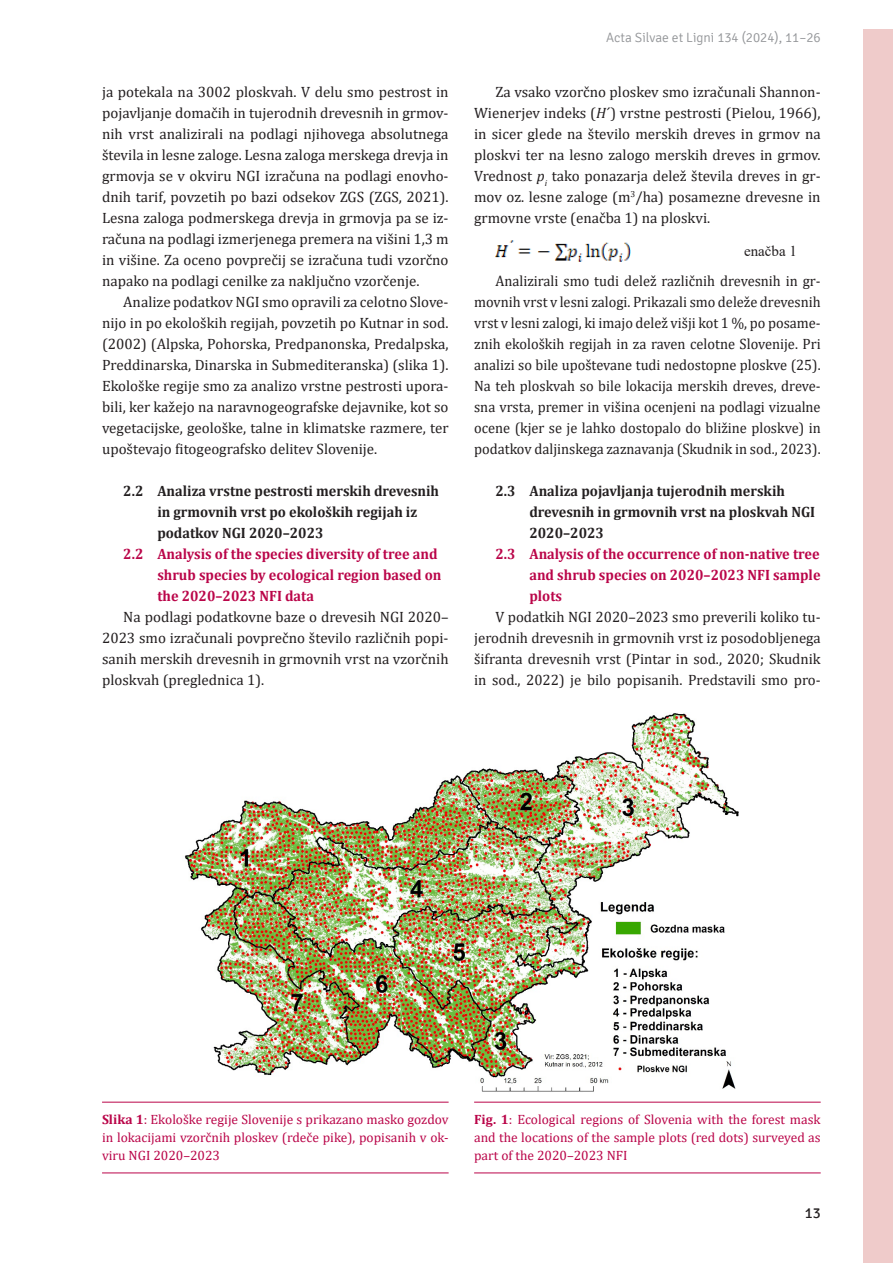
<style>
.page{position:relative;width:893px;height:1263px;background:#fff}
.page>*{position:absolute;margin:0;border:0;box-sizing:border-box;transform-origin:0 0}
._20Tekst{font:15px/21px "Cambria";color:#231f20;text-align:justify}
._20Tekst-2{font:15px/21px "Cambria";color:#231f20;text-align:justify;scale:.96 1}
._10Naslov2_e{font:700 15px/21px "Cambria";color:#ba0549;scale:.95 1}
._10Naslov2{font:700 15px/21px "Cambria";color:#231f20;scale:.95 1}
._20Tekst-3{font:15px "Times New Roman";color:#231f20}
.t1{font:15px "Signika";color:#231f20}
._30Slika{font:13.5px/18px "Cambria";color:#ba0549;text-align:justify}
.t2{font:300 13.5px "Signika";color:#939598}
.s1{font-style:italic}
.s2{font-weight:700}
</style>
<div class="page">
<div style="left:863px;top:30px;width:30px;height:1233px;background:#efcbca"></div>
<img style="left:495px;top:240px;width:135px;height:22px">
<img style="left:184px;top:713px;width:555px;height:379px">
<hr style="left:102px;top:1102px;width:347px;height:1px;background:#ba0549">
<hr style="left:102px;top:1172px;width:347px;height:1px;background:#ba0549">
<hr style="left:474px;top:1102px;width:347px;height:1px;background:#ba0549">
<hr style="left:474px;top:1172px;width:347px;height:1px;background:#ba0549">
<p class="_20Tekst" style="left:102px;top:81px;width:348px">ja potekala na 3002 ploskvah. V delu smo pestrost in pojavljanje domačih in tujerodnih drevesnih in grmov&shy;nih vrst analizirali na podlagi njihovega absolutnega števila in lesne zaloge. Lesna zaloga merskega drevja in grmovja se v okviru NGI izračuna na podlagi enovho&shy;dnih tarif, povzetih po bazi odsekov ZGS (ZGS, 2021).<br>Lesna zaloga podmerskega drevja in grmovja pa se iz&shy;računa na podlagi izmerjenega premera na višini 1,3 m in višine. Za oceno povprečij se izračuna tudi vzorčno napako na podlagi cenilke za naključno vzorčenje.</p>
<p class="_20Tekst" style="left:102px;top:291px;width:348px;text-indent:21px">Analize podatkov NGI smo opravili za celotno Slove&shy;nijo in po ekoloških regijah, povzetih po Kutnar in sod. (2002) (Alpska, Pohorska, Predpanonska, Predalpska, Preddinarska, Dinarska in Submediteranska) (slika 1).<br>Ekološke regije smo za analizo vrstne pestrosti upora&shy;bili, ker kažejo na naravnogeografske dejavnike, kot so vegetacijske, geološke, talne in klimatske razmere, ter upoštevajo fitogeografsko delitev Slovenije.</p>
<p class="_10Naslov2" style="left:157px;top:480px;width:298px;text-indent:-34px">2.2 Analiza vrstne pestrosti merskih drevesnih in grmovnih vrst po ekoloških regijah iz podatkov NGI 2020–2023</p>
<p class="_10Naslov2_e" style="left:157px;top:543px;width:301px;text-indent:-34px">2.2 Analysis of the species diversity of tree and shrub species by ecological region based on the 2020–2023 NFI data</p>
<p class="_20Tekst" style="left:102px;top:606px;width:348px;text-indent:21px">Na podlagi podatkovne baze o drevesih NGI 2020– 2023 smo izračunali povprečno število različnih popi&shy;sanih merskih drevesnih in grmovnih vrst na vzorčnih ploskvah (preglednica 1).</p>
<p class="t2" style="left:606px;top:31px;width:216px">Acta Silvae et Ligni 134 (2024), 11–26</p>
<p class="_20Tekst" style="left:474px;top:81px;width:348px;text-indent:21px">Za vsako vzorčno ploskev smo izračunali Shannon-Wienerjev indeks (<span class="s1">H</span>´) vrstne pestrosti (Pielou, 1966), in sicer glede na število merskih dreves in grmov na ploskvi ter na lesno zalogo merskih dreves in grmov.<br>Vrednost <span class="s1">p</span><sub>i</sub> tako ponazarja delež števila dreves in gr&shy;mov oz. lesne zaloge (m<sup>3</sup>/ha) posamezne drevesne in grmovne vrste (enačba 1) na ploskvi.</p>
<p class="_20Tekst-3" style="left:744px;top:241px;width:54px">enačba 1</p>
<p class="_20Tekst-2" style="left:474px;top:270px;width:363px;text-indent:21px">Analizirali smo tudi delež različnih drevesnih in gr&shy;movnih vrst v lesni zalogi. Prikazali smo deleže drevesnih vrst v lesni zalogi, ki imajo delež višji kot 1 %, po posame&shy;znih ekoloških regijah in za raven celotne Slovenije. Pri analizi so bile upoštevane tudi nedostopne ploskve (25).<br>Na teh ploskvah so bile lokacija merskih dreves, dreve&shy;sna vrsta, premer in višina ocenjeni na podlagi vizualne ocene (kjer se je lahko dostopalo do bližine ploskve) in podatkov daljinskega zaznavanja (Skudnik in sod., 2023).</p>
<p class="_10Naslov2" style="left:529px;top:480px;width:302px;text-indent:-34px">2.3 Analiza pojavljanja tujerodnih merskih drevesnih in grmovnih vrst na ploskvah NGI<br>2020–2023</p>
<p class="_10Naslov2_e" style="left:529px;top:543px;width:308px;text-align:justify;text-indent:-34px">2.3 Analysis of the occurrence of non-native tree and shrub species on 2020–2023 NFI sample plots</p>
<p class="_20Tekst" style="left:474px;top:606px;width:348px;text-indent:21px">V podatkih NGI 2020–2023 smo preverili koliko tu&shy;jerodnih drevesnih in grmovnih vrst iz posodobljenega šifranta drevesnih vrst (Pintar in sod., 2020; Skudnik in sod., 2022) je bilo popisanih. Predstavili smo pro-</p>
<p class="_30Slika" style="left:102px;top:1110px;width:348px"><span class="s2">Slika 1</span>: Ekološke regije Slovenije s prikazano masko gozdov in lokacijami vzorčnih ploskev (rdeče pike), popisanih v ok&shy;viru NGI 2020–2023</p>
<p class="_30Slika" style="left:474px;top:1110px;width:348px"><span class="s2">Fig. 1</span>: Ecological regions of Slovenia with the forest mask and the locations of the sample plots (red dots) surveyed as part of the 2020–2023 NFI</p>
<p class="t1" style="left:805px;top:1204px;width:17px">13</p>
</div>
